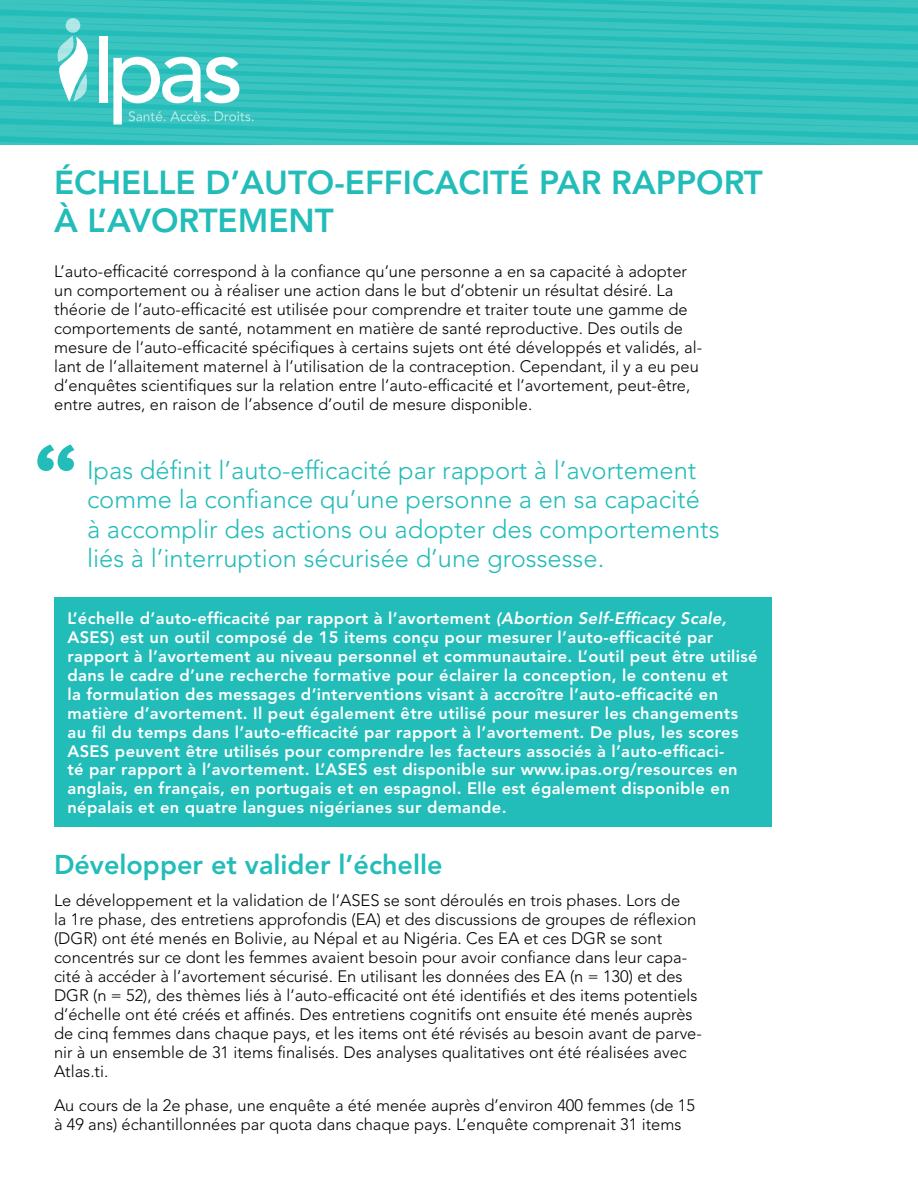
<style>
.page{position:relative;width:918px;height:1188px;background:#fff}
.page>*{position:absolute;margin:0;border:0;box-sizing:border-box;transform-origin:0 0}
.t1{font:700 96px "PT Mono";color:#22bcb9}
.t2{font:800 33px/38px "Avenir LT Std";color:#22bcb9}
.t3{font:800 27px "Avenir LT Std";color:#22bcb9}
.t4{font:300 25.5px/29.2px "Avenir LT Std";color:#22bcb9}
.t5{font:300 16.5px/18.9px "Avenir LT Std";color:#000}
.t6{font:800 16.5px/18.9px "Avenir LT Std";letter-spacing:.02em;color:#fff}
.s1{font-style:italic}
</style>
<div class="page">
<svg style="left:0;top:0;width:918px;height:145px;background:#3bc3c0"></svg>
<div style="left:54px;top:598px;width:717px;height:229px;background:#22bcb9"></div>
<h2 class="t2" style="left:54px;top:164px;width:710px">ÉCHELLE D’AUTO-EFFICACITÉ PAR RAPPORT<br>À L’AVORTEMENT</h2>
<p class="t5" style="left:54px;top:262px;width:650px">L’auto-efficacité correspond à la confiance qu’une personne a en sa capacité à adopter un comportement ou à réaliser une action dans le but d’obtenir un résultat désiré. La théorie de l’auto-efficacité est utilisée pour comprendre et traiter toute une gamme de comportements de santé, notamment en matière de santé reproductive. Des outils de mesure de l’auto-efficacité spécifiques à certains sujets ont été développés et validés, al&shy;lant de l’allaitement maternel à l’utilisation de la contraception. Cependant, il y a eu peu d’enquêtes scientifiques sur la relation entre l’auto-efficacité et l’avortement, peut-être, entre autres, en raison de l’absence d’outil de mesure disponible.</p>
<h1 class="t1" style="left:27px;top:431px;width:59px">“</h1>
<h3 class="t4" style="left:87px;top:456px;width:634px">Ipas définit l’auto-efficacité par rapport à l’avortement comme la confiance qu’une personne a en sa capacité<br>à accomplir des actions ou adopter des comportements liés à l’interruption sécurisée d’une grossesse.</h3>
<p class="t6" style="left:68px;top:609px;width:692px">L’échelle d’auto-efficacité par rapport à l’avortement <span class="s1">(Abortion Self-Efficacy Scale, </span>ASES) est un outil composé de 15 items conçu pour mesurer l’auto-efficacité par rapport à l’avortement au niveau personnel et communautaire. L’outil peut être utilisé dans le cadre d’une recherche formative pour éclairer la conception, le contenu et<br>la formulation des messages d’interventions visant à accroître l’auto-efficacité en matière d’avortement. Il peut également être utilisé pour mesurer les changements au fil du temps dans l’auto-efficacité par rapport à l’avortement. De plus, les scores ASES peuvent être utilisés pour comprendre les facteurs associés à l’auto-efficaci-<br>té par rapport à l’avortement. L’ASES est disponible sur www.ipas.org/resources en anglais, en français, en portugais et en espagnol. Elle est également disponible en népalais et en quatre langues nigérianes sur demande.</p>
<h3 class="t3" style="left:54px;top:849px;width:390px">Développer et valider l’échelle</h3>
<p class="t5" style="left:54px;top:891px;width:649px">Le développement et la validation de l’ASES se sont déroulés en trois phases. Lors de<br>la 1re phase, des entretiens approfondis (EA) et des discussions de groupes de réflexion (DGR) ont été menés en Bolivie, au Népal et au Nigéria. Ces EA et ces DGR se sont concentrés sur ce dont les femmes avaient besoin pour avoir confiance dans leur capa&shy;cité à accéder à l’avortement sécurisé. En utilisant les données des EA (n = 130) et des DGR (n = 52), des thèmes liés à l’auto-efficacité ont été identifiés et des items potentiels d’échelle ont été créés et affinés. Des entretiens cognitifs ont ensuite été menés auprès de cinq femmes dans chaque pays, et les items ont été révisés au besoin avant de parve&shy;nir à un ensemble de 31 items finalisés. Des analyses qualitatives ont été réalisées avec Atlas.ti.</p>
<p class="t5" style="left:54px;top:1096px;width:643px">Au cours de la 2e phase, une enquête a été menée auprès d’environ 400 femmes (de 15 à 49 ans) échantillonnées par quota dans chaque pays. L’enquête comprenait 31 items</p>
</div>
